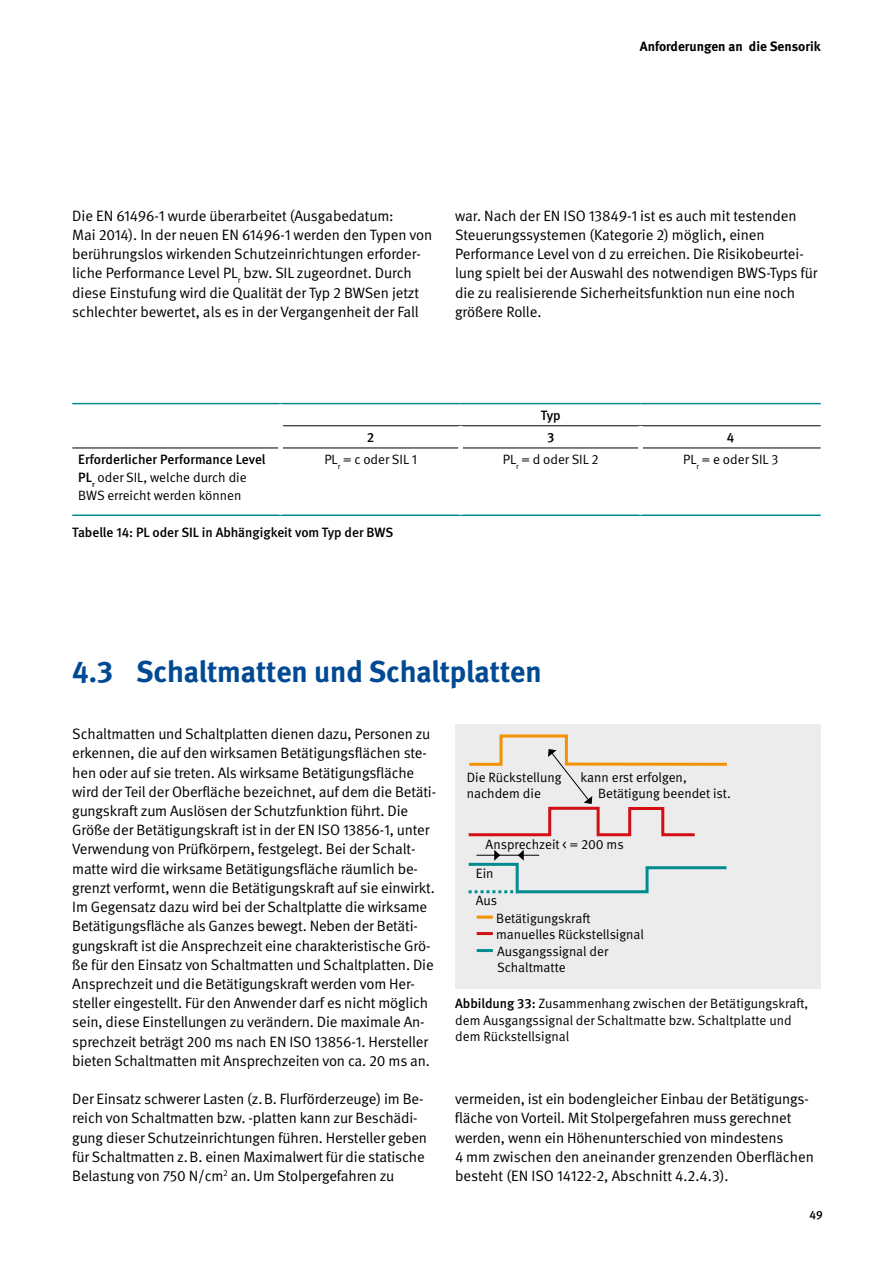
<style>
.page{position:relative;width:893px;height:1263px;background:#fff}
.page>*{position:absolute;margin:0;border:0;box-sizing:border-box;transform-origin:0 0}
.t1{font:700 30px "DGUV Meta";letter-spacing:-.005em;color:#004993}
.t2{font:15px/19.2px "DGUV Meta";letter-spacing:-.01em;color:#000}
.t3{font:13.5px/16.6px "DGUV Meta";color:#000}
.t4{font:500 13.5px "DGUV Meta";color:#000}
.t5{font:700 13.5px "DGUV Meta";color:#000}
.t6{font:500 12px "DGUV Meta";color:#000}
.s1{font-weight:500}
</style>
<div class="page">
<hr style="left:72px;top:514px;width:209px;height:2px;background:#008c8e">
<hr style="left:281px;top:514px;width:180px;height:2px;background:#008c8e">
<hr style="left:461px;top:514px;width:180px;height:2px;background:#008c8e">
<hr style="left:641px;top:514px;width:180px;height:2px;background:#008c8e">
<hr style="left:72px;top:403px;width:209px;height:1px;background:#008c8e">
<hr style="left:281px;top:403px;width:180px;height:1px;background:#008c8e">
<hr style="left:461px;top:403px;width:180px;height:1px;background:#008c8e">
<hr style="left:641px;top:403px;width:180px;height:1px;background:#008c8e">
<hr style="left:283px;top:425px;width:178px;height:1px;background:#000">
<hr style="left:461px;top:425px;width:180px;height:1px;background:#000">
<hr style="left:641px;top:425px;width:180px;height:1px;background:#000">
<hr style="left:72px;top:448px;width:206px;height:1px;background:#000">
<hr style="left:283px;top:448px;width:175px;height:1px;background:#000">
<hr style="left:463px;top:448px;width:175px;height:1px;background:#000">
<hr style="left:643px;top:448px;width:178px;height:1px;background:#000">
<div style="left:455px;top:725px;width:366px;height:264px;background:#ececed"></div>
<hr style="left:477px;top:916px;width:16px;height:3px;background:#f39100">
<hr style="left:477px;top:932px;width:16px;height:3px;background:#d40f14">
<svg style="left:468px;top:734px;width:259px;height:103px"></svg>
<svg style="left:468px;top:850px;width:259px;height:44px"></svg>
<hr style="left:477px;top:949px;width:16px;height:3px;background:#008c8e">
<p class="t5" style="left:640px;top:38px;width:182px">Anforderungen an die Sensorik</p>
<p class="t2" style="left:72px;top:206px;width:362px">Die EN 61496-1 wurde überarbeitet (Ausgabedatum:<br>Mai 2014). In der neuen EN 61496-1 werden den Typen von berührungslos wirkenden Schutzeinrichtungen erforder&shy;liche Performance Level PL<sub>r</sub> bzw. SIL zugeordnet. Durch diese Einstufung wird die Qualität der Typ 2 BWSen jetzt schlechter bewertet, als es in der Vergangenheit der Fall</p>
<p class="t2" style="left:455px;top:206px;width:364px">war. Nach der EN ISO 13849-1 ist es auch mit testenden Steuerungssystemen (Kategorie 2) möglich, einen Performance Level von d zu erreichen. Die Risikobeurtei&shy;lung spielt bei der Auswahl des notwendigen BWS-Typs für die zu realisierende Sicherheitsfunktion nun eine noch größere Rolle.</p>
<p class="t4" style="left:541px;top:407px;width:21px">Typ</p>
<p class="t4" style="left:367px;top:429px;width:9px">2</p>
<p class="t4" style="left:547px;top:429px;width:9px">3</p>
<p class="t4" style="left:727px;top:429px;width:9px">4</p>
<p class="t3" style="left:78px;top:451px;width:189px;line-height:18px"><span class="s1">Erforderlicher Performance Level<br>PL</span><sub>r</sub> oder SIL, welche durch die<br>BWS erreicht werden können</p>
<p class="t3" style="left:324px;top:451px;width:94px">PL<sub>r</sub> = c oder SIL 1</p>
<p class="t3" style="left:503px;top:451px;width:97px">PL<sub>r</sub> = d oder SIL 2</p>
<p class="t3" style="left:683px;top:451px;width:97px">PL<sub>r</sub> = e oder SIL 3</p>
<p class="t4" style="left:72px;top:524px;width:323px">Tabelle 14: PL oder SIL in Abhängigkeit vom Typ der BWS</p>
<h1 class="t1" style="left:72px;top:653px;width:471px">4.3 Schaltmatten und Schaltplatten</h1>
<p class="t2" style="left:72px;top:725px;width:365px">Schaltmatten und Schaltplatten dienen dazu, Personen zu erkennen, die auf den wirksamen Betätigungsflächen ste&shy;hen oder auf sie treten. Als wirksame Betätigungsfläche wird der Teil der Oberfläche bezeichnet, auf dem die Betäti&shy;gungskraft zum Auslösen der Schutzfunktion führt. Die Größe der Betätigungskraft ist in der EN ISO 13856-1, unter Verwendung von Prüfkörpern, festgelegt. Bei der Schalt&shy;matte wird die wirksame Betätigungsfläche räumlich be&shy;grenzt verformt, wenn die Betätigungskraft auf sie einwirkt.<br>Im Gegensatz dazu wird bei der Schaltplatte die wirksame Betätigungsfläche als Ganzes bewegt. Neben der Betäti&shy;gungskraft ist die Ansprechzeit eine charakteristische Grö&shy;ße für den Einsatz von Schaltmatten und Schaltplatten. Die Ansprechzeit und die Betätigungskraft werden vom Her&shy;steller eingestellt. Für den Anwender darf es nicht möglich sein, diese Einstellungen zu verändern. Die maximale An&shy;sprechzeit beträgt 200 ms nach EN ISO 13856-1. Hersteller bieten Schaltmatten mit Ansprechzeiten von ca. 20 ms an.</p>
<p class="t2" style="left:72px;top:1090px;width:356px">Der Einsatz schwerer Lasten (z.B. Flurförderzeuge) im Be&shy;reich von Schaltmatten bzw. -platten kann zur Beschädi&shy;gung dieser Schutzeinrichtungen führen. Hersteller geben für Schaltmatten z.B. einen Maximalwert für die statische Belastung von 750 N/cm<sup>2</sup> an. Um Stolpergefahren zu</p>
<p class="t3" style="left:467px;top:769px;width:96px">Die Rückstellung</p>
<p class="t3" style="left:581px;top:769px;width:108px">kann erst erfolgen,</p>
<p class="t3" style="left:467px;top:785px;width:76px">nachdem die</p>
<p class="t3" style="left:598px;top:785px;width:134px">Betätigung beendet ist.</p>
<p class="t3" style="left:486px;top:836px;width:140px">Ansprechzeit &lt; = 200 ms</p>
<p class="t3" style="left:476px;top:860px;width:23px;line-height:27.6px">Ein<br>Aus</p>
<p class="t3" style="left:496px;top:910px;width:149px">Betätigungskraft manuelles Rückstellsignal<br>Ausgangssignal der<br>Schaltmatte</p>
<p class="t3" style="left:455px;top:996px;width:355px"><span class="s1">Abbildung 33:</span> Zusammenhang zwischen der Betätigungskraft, dem Ausgangssignal der Schaltmatte bzw. Schaltplatte und dem Rückstellsignal</p>
<p class="t2" style="left:455px;top:1090px;width:360px">vermeiden, ist ein bodengleicher Einbau der Betätigungs&shy;fläche von Vorteil. Mit Stolpergefahren muss gerechnet werden, wenn ein Höhenunterschied von mindestens<br>4 mm zwischen den aneinander grenzenden Oberflächen besteht (EN ISO 14122-2, Abschnitt 4.2.4.3).</p>
<p class="t6" style="left:809px;top:1208px;width:15px">49</p>
</div>
